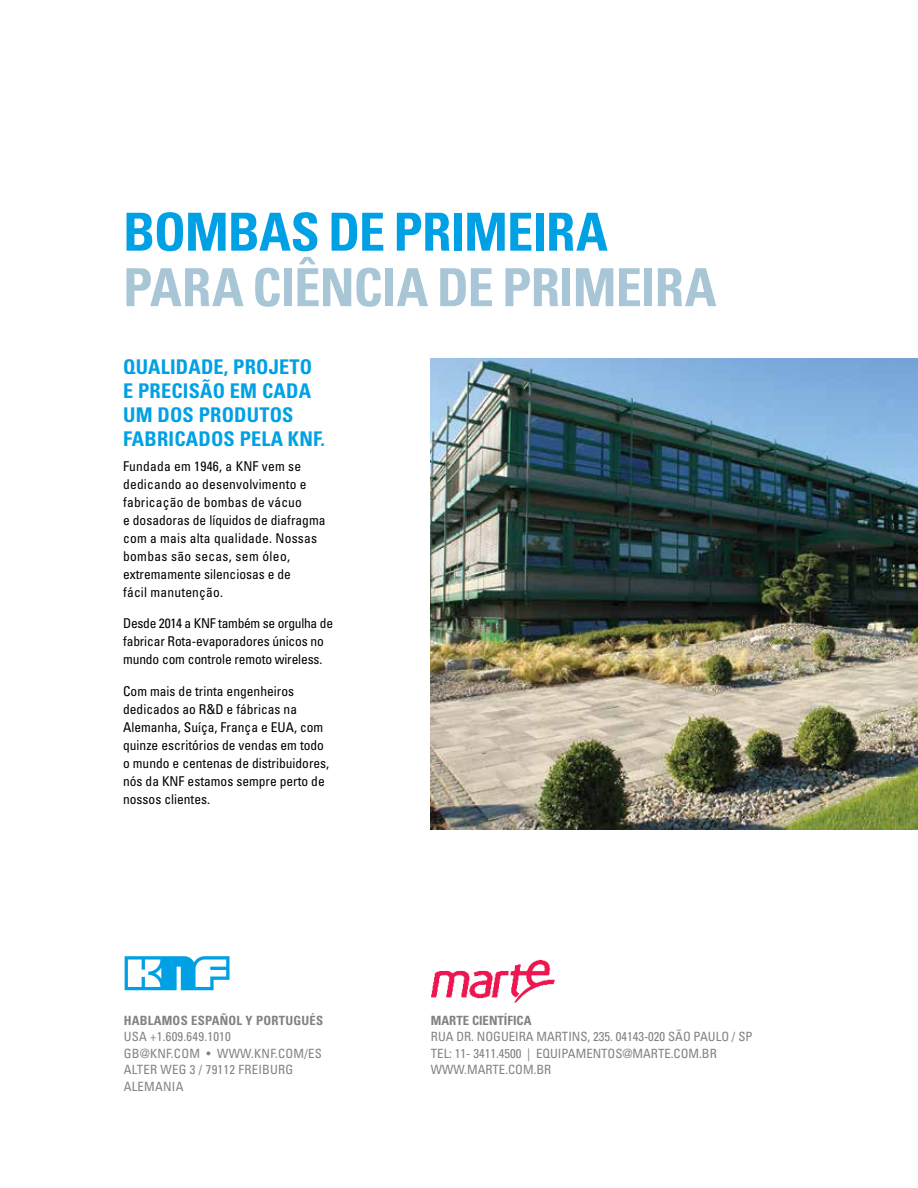
<style>
.page{position:relative;width:918px;height:1188px;background:#fff}
.page>*{position:absolute;margin:0;border:0;box-sizing:border-box;transform-origin:0 0}
.t1{font:700 condensed 52.5px "Univers";letter-spacing:-.015em;color:#a8c6d6}
.t2{font:700 condensed 52.5px "Univers";letter-spacing:-.015em;color:#00a1e4}
.t3{font:700 condensed 20.25px/24px "Univers";letter-spacing:.01em;color:#00a1e4}
.t4{font:condensed 13.5px/18px "Univers";color:#000}
.t5{font:condensed 12.75px/16.5px "Univers";color:#808285}
.t6{font:condensed 12.75px/16.5px "Univers";letter-spacing:.02em;color:#808285}
.t7{font:700 condensed 12.75px "Univers";letter-spacing:.02em;color:#808285}
.t8{font:700 condensed 12.75px "Univers";color:#808285}
</style>
<div class="page">
<img style="left:431px;top:358px;width:487px;height:472px">
<svg style="left:125px;top:956px;width:104px;height:34px"></svg>
<img style="left:431px;top:959px;width:124px;height:44px">
<h1 class="t2" style="left:123px;top:200px;width:486px">BOMBAS DE PRIMEIRA</h1>
<h1 class="t1" style="left:123px;top:255px;width:595px">PARA CIÊNCIA DE PRIMEIRA</h1>
<h2 class="t3" style="left:123px;top:355px;width:203px">QUALIDADE, PROJETO<br>E PRECISÃO EM CADA<br>UM DOS PRODUTOS<br>FABRICADOS PELA KNF.</h2>
<p class="t4" style="left:123px;top:457px;width:204px">Fundada em 1946, a KNF vem se dedicando ao desenvolvimento e fabricação de bombas de vácuo<br>e dosadoras de líquidos de diafragma com a mais alta qualidade. Nossas bombas são secas, sem óleo, extremamente silenciosas e de<br>fácil manutenção.</p>
<p class="t4" style="left:123px;top:614px;width:211px">Desde 2014 a KNF também se orgulha de fabricar Rota-evaporadores únicos no mundo com controle remoto wireless.</p>
<p class="t4" style="left:123px;top:682px;width:208px">Com mais de trinta engenheiros dedicados ao R&amp;D e fábricas na<br>Alemanha, Suíça, França e EUA, com quinze escritórios de vendas em todo o mundo e centenas de distribuidores, nós da KNF estamos sempre perto de nossos clientes.</p>
<p class="t7" style="left:124px;top:1012px;width:201px">HABLAMOS ESPAÑOL Y PORTUGUÉS</p>
<p class="t6" style="left:124px;top:1028px;width:200px">USA +1.609.649.1010<br>GB@KNF.COM • WWW.KNF.COM/ES<br>ALTER WEG 3 / 79112 FREIBURG<br>ALEMANIA</p>
<p class="t8" style="left:431px;top:1012px;width:102px">MARTE CIENTÍFICA</p>
<p class="t5" style="left:431px;top:1028px;width:323px">RUA DR. NOGUEIRA MARTINS, 235. 04143-020 SÃO PAULO / SP<br>TEL: 11- 3411.4500 | EQUIPAMENTOS@MARTE.COM.BR<br>WWW.MARTE.COM.BR</p>
</div>
